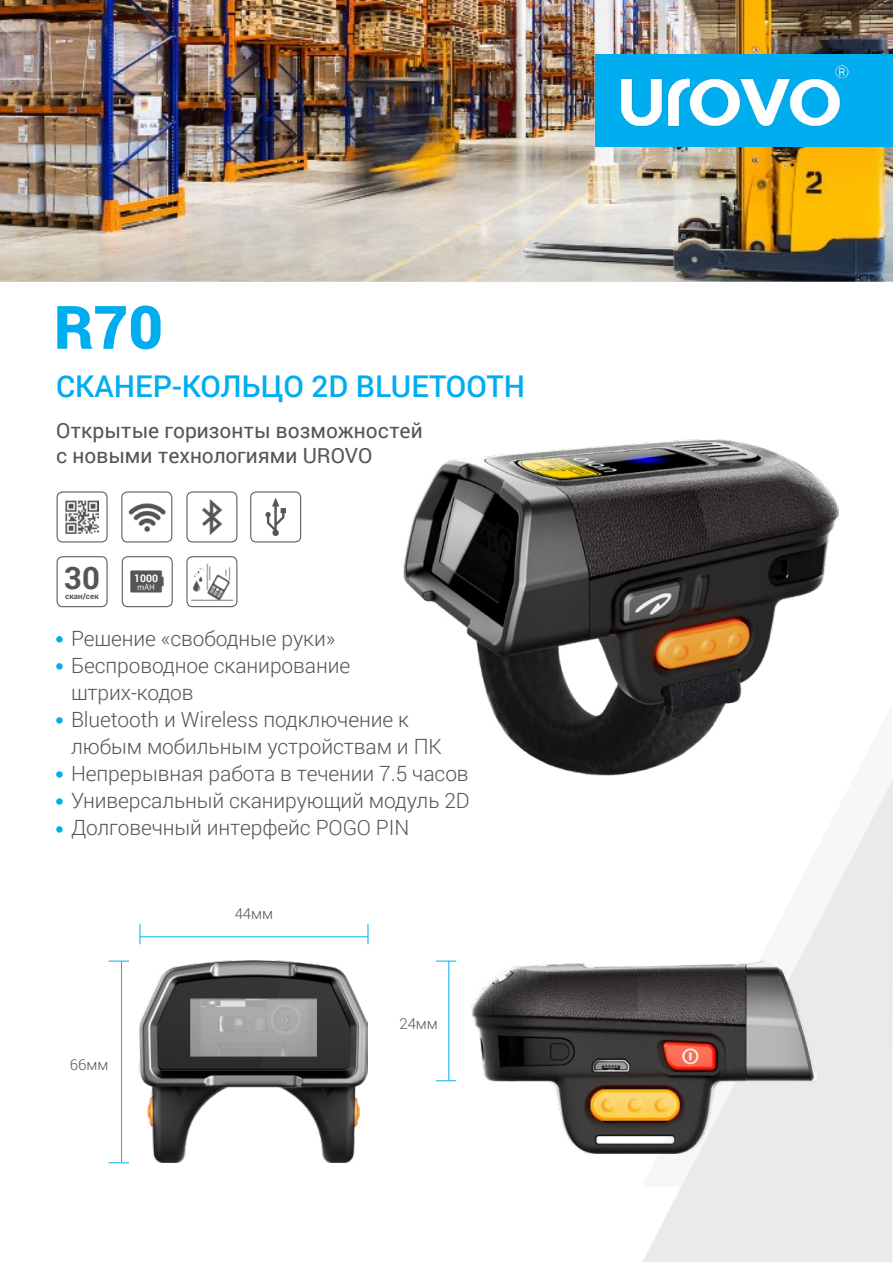
<style>
.page{position:relative;width:893px;height:1263px;background:#fff}
.page>*{position:absolute;margin:0;border:0;box-sizing:border-box;transform-origin:0 0}
.t1{font:900 60px "Roboto";color:#00aeef}
.t2{font:700 31.05px "Roboto";color:#555}
.t3{font:500 30px "Roboto";color:#00aeef}
.t4{font:300 21px/27px "Roboto";letter-spacing:-.005em;color:#555}
.t5{font:21px/25.2px "Roboto";color:#555}
.t6{font:300 15px "Roboto";color:#555}
.t7{font:700 10.5px "Roboto";color:#fff}
.t8{font:700 7.95px "Roboto";color:#555}
</style>
<div class="page">
<div style="left:57px;top:491px;width:51px;height:51px;border:1px solid #555;border-radius:5px"></div>
<img style="left:65px;top:500px;width:34px;height:34px">
<div style="left:121px;top:491px;width:51px;height:51px;border:1px solid #555;border-radius:5px"></div>
<img style="left:128px;top:503px;width:38px;height:29px">
<div style="left:186px;top:491px;width:51px;height:51px;border:1px solid #555;border-radius:5px"></div>
<img style="left:202px;top:499px;width:20px;height:36px">
<div style="left:250px;top:491px;width:51px;height:51px;border:1px solid #555;border-radius:5px"></div>
<div style="left:186px;top:556px;width:51px;height:51px;border:1px solid #555;border-radius:5px"></div>
<img style="left:190px;top:563px;width:44px;height:38px">
<svg style="left:436px;top:1080px;width:20px;height:1px"></svg>
<svg style="left:140px;top:924px;width:1px;height:20px"></svg>
<svg style="left:109px;top:1162px;width:20px;height:1px"></svg>
<hr style="left:448px;top:961px;width:1px;height:120px;background:#00aeef">
<hr style="left:140px;top:936px;width:228px;height:1px;background:#00aeef">
<hr style="left:121px;top:961px;width:1px;height:201px;background:#00aeef">
<svg style="left:436px;top:961px;width:20px;height:1px"></svg>
<svg style="left:368px;top:924px;width:1px;height:20px"></svg>
<svg style="left:109px;top:961px;width:20px;height:1px"></svg>
<svg style="left:642px;top:780px;width:251px;height:482px;fill:#eaeaea"></svg>
<svg style="left:265px;top:498px;width:21px;height:38px"></svg>
<img style="left:403px;top:439px;width:436px;height:336px">
<img style="left:140px;top:961px;width:228px;height:201px">
<img style="left:471px;top:961px;width:345px;height:192px">
<svg style="left:56px;top:826px;width:7px;height:7px"></svg>
<div style="left:56px;top:636px;width:7px;height:6px;background:#00aeef;border-radius:50%"></div>
<div style="left:56px;top:663px;width:7px;height:7px;background:#00aeef;border-radius:50%"></div>
<svg style="left:56px;top:717px;width:7px;height:7px"></svg>
<svg style="left:56px;top:771px;width:7px;height:7px"></svg>
<svg style="left:56px;top:798px;width:7px;height:7px"></svg>
<div style="left:122px;top:556px;width:51px;height:51px;border:1px solid #555;border-radius:5px"></div>
<img style="left:131px;top:571px;width:33px;height:21px">
<div style="left:134px;top:573px;width:25px;height:10px;background:#555"></div>
<div style="left:57px;top:556px;width:51px;height:51px;border:1px solid #555;border-radius:5px"></div>
<img style="left:0;top:0;width:893px;height:282px">
<div style="left:595px;top:54px;width:298px;height:93px;background:#00aeef"></div>
<img style="left:621px;top:65px;width:228px;height:62px">
<h1 class="t1" style="left:54px;top:285px;width:111px">R70</h1>
<h3 class="t3" style="left:56px;top:366px;width:470px">СКАНЕР-КОЛЬЦО 2D BLUETOOTH</h3>
<p class="t5" style="left:56px;top:417px;width:368px">Открытые горизонты возможностей с новыми технологиями UROVO</p>
<h2 class="t2" style="left:64px;top:556px;width:37px">30</h2>
<p class="t7" style="left:134px;top:571px;width:26px">1000</p>
<p class="t8" style="left:65px;top:590px;width:35px">скан/сек</p>
<p class="t4" style="left:71px;top:624px;width:400px">Решение «свободные руки»<br>Беспроводное сканирование штрих-кодов<br>Bluetooth и Wireless подключение к любым мобильным устройствам и ПК<br>Непрерывная работа в течении 7.5 часов<br>Универсальный сканирующий модуль 2D<br>Долговечный интерфейс POGO PIN</p>
<p class="t6" style="left:70px;top:1054px;width:40px">66мм</p>
<p class="t6" style="left:235px;top:903px;width:40px">44мм</p>
<p class="t6" style="left:399px;top:1013px;width:40px">24мм</p>
</div>
